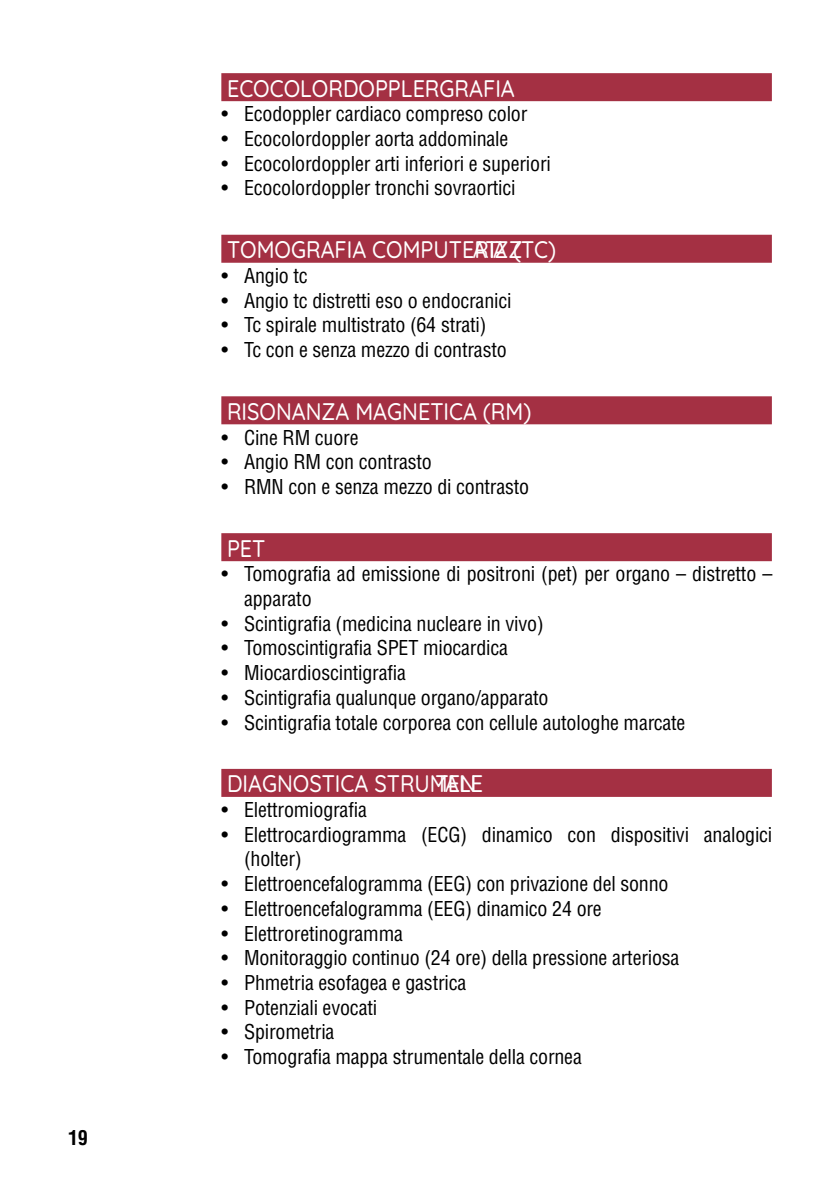
<style>
.page{position:relative;width:840px;height:1191px;background:#fff}
.page>*{position:absolute;margin:0;border:0;box-sizing:border-box;transform-origin:0 0}
.t1{font:300 24px "Quicksand";color:#fff;scale:.9 1}
.t2{font:condensed 20px/24.8px "Helvetica LT Std";letter-spacing:-.01em;color:#000}
.t3{font:700 condensed 20px "Helvetica LT Std";color:#000}
</style>
<div class="page">
<div style="left:221px;top:73px;width:550px;height:28px;background:#a43043"></div>
<div style="left:221px;top:235px;width:550px;height:28px;background:#a43043"></div>
<div style="left:221px;top:396px;width:550px;height:28px;background:#a43043"></div>
<div style="left:221px;top:533px;width:550px;height:28px;background:#a43043"></div>
<div style="left:221px;top:769px;width:550px;height:28px;background:#a43043"></div>
<p class="t3" style="left:68px;top:1125px;width:21px">19</p>
<p class="t1" style="left:227px;top:69px;width:321px">ECOCOLORDOPPLERGRAFIA</p>
<p class="t2" style="left:221px;top:102px;width:307px">• Ecodoppler cardiaco compreso color</p>
<p class="t2" style="left:221px;top:126px;width:288px">• Ecocolordoppler aorta addominale</p>
<p class="t2" style="left:221px;top:151px;width:331px">• Ecocolordoppler arti inferiori e superiori</p>
<p class="t2" style="left:221px;top:176px;width:295px">• Ecocolordoppler tronchi sovraortici</p>
<p class="t1" style="left:227px;top:231px;width:329px">TOMOGRAFIA COMPUTERIZZ</p>
<p class="t1" style="left:472px;top:231px;width:94px">ATA (TC)</p>
<p class="t2" style="left:221px;top:263px;width:88px">• Angio tc</p>
<p class="t2" style="left:221px;top:288px;width:291px">• Angio tc distretti eso o endocranici</p>
<p class="t2" style="left:221px;top:312px;width:266px">• Tc spirale multistrato (64 strati)</p>
<p class="t2" style="left:221px;top:337px;width:287px">• Tc con e senza mezzo di contrasto</p>
<p class="t1" style="left:227px;top:393px;width:339px">RISONANZA MAGNETICA (RM)</p>
<p class="t2" style="left:221px;top:425px;width:139px">• Cine RM cuore</p>
<p class="t2" style="left:221px;top:449px;width:212px">• Angio RM con contrasto</p>
<p class="t2" style="left:221px;top:474px;width:309px">• RMN con e senza mezzo di contrasto</p>
<p class="t1" style="left:227px;top:529px;width:44px">PET</p>
<p class="t2" style="left:244px;top:561px;width:529px;text-indent:-23px">• Tomografia ad emissione di positroni (pet) per organo – distretto – apparato</p>
<p class="t2" style="left:221px;top:611px;width:323px">• Scintigrafia (medicina nucleare in vivo)</p>
<p class="t2" style="left:221px;top:635px;width:288px">• Tomoscintigrafia SPET miocardica</p>
<p class="t2" style="left:221px;top:660px;width:186px">• Miocardioscintigrafia</p>
<p class="t2" style="left:221px;top:685px;width:328px">• Scintigrafia qualunque organo/apparato</p>
<p class="t2" style="left:221px;top:710px;width:465px">• Scintigrafia totale corporea con cellule autologhe marcate</p>
<p class="t1" style="left:227px;top:765px;width:278px">DIAGNOSTICA STRUMEN</p>
<p class="t1" style="left:435px;top:765px;width:54px">TALE</p>
<p class="t2" style="left:221px;top:797px;width:147px">• Elettromiografia</p>
<p class="t2" style="left:244px;top:822px;width:529px;text-indent:-23px">• Elettrocardiogramma (ECG) dinamico con dispositivi analogici (holter)</p>
<p class="t2" style="left:221px;top:871px;width:448px">• Elettroencefalogramma (EEG) con privazione del sonno</p>
<p class="t2" style="left:221px;top:896px;width:382px">• Elettroencefalogramma (EEG) dinamico 24 ore</p>
<p class="t2" style="left:221px;top:920px;width:183px">• Elettroretinogramma</p>
<p class="t2" style="left:221px;top:945px;width:459px">• Monitoraggio continuo (24 ore) della pressione arteriosa</p>
<p class="t2" style="left:221px;top:970px;width:246px">• Phmetria esofagea e gastrica</p>
<p class="t2" style="left:221px;top:995px;width:157px">• Potenziali evocati</p>
<p class="t2" style="left:221px;top:1019px;width:115px">• Spirometria</p>
<p class="t2" style="left:221px;top:1044px;width:362px">• Tomografia mappa strumentale della cornea</p>
</div>
